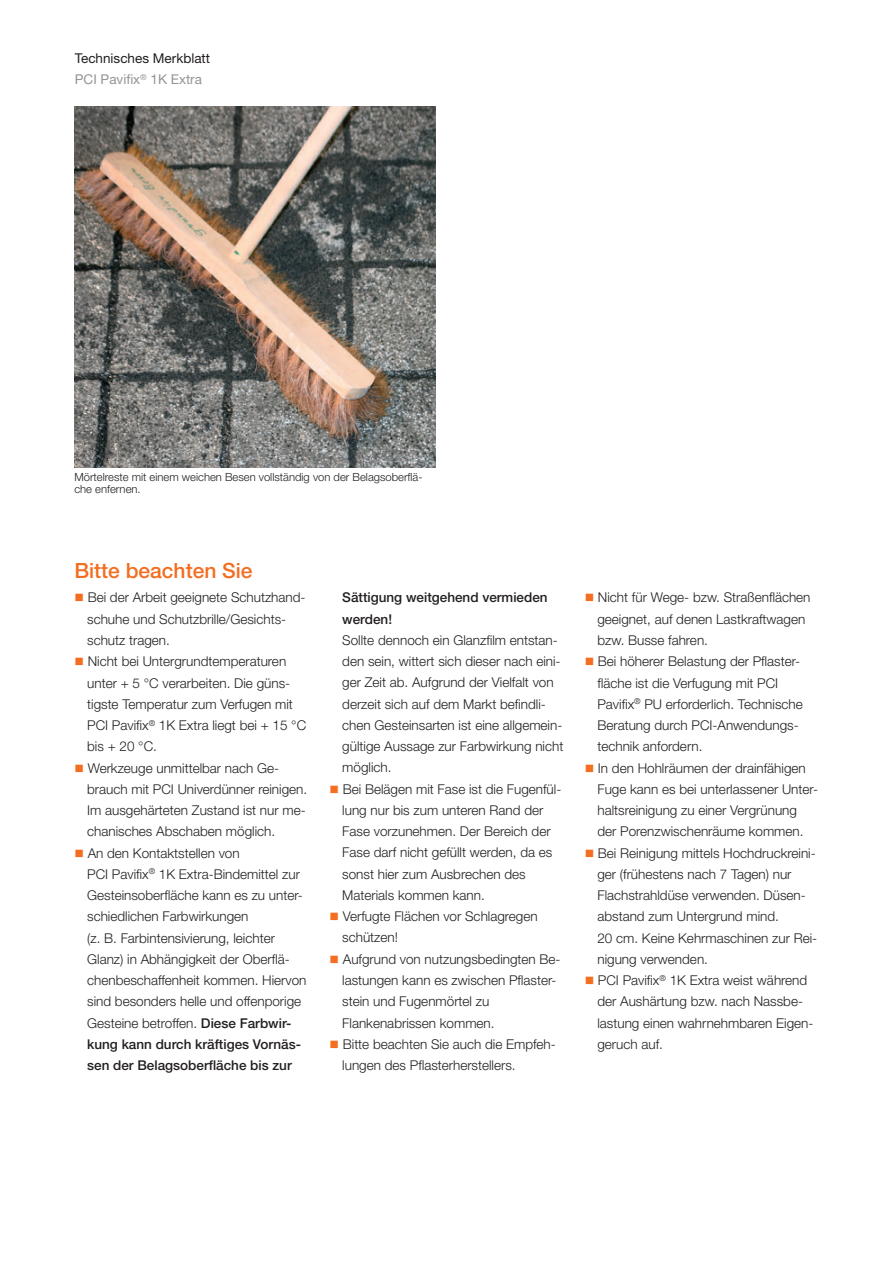
<style>
.page{position:relative;width:893px;height:1263px;background:#fff}
.page>*{position:absolute;margin:0;border:0;box-sizing:border-box;transform-origin:0 0}
.t1{font:500 21px "Helvetica Neue LT Pro";color:#f36e21}
.t2{font:300 13.5px/21.3px "Helvetica Neue LT Pro";color:#231f20}
.t3{font:13.5px/21.3px "Helvetica Neue LT Pro";color:#231f20}
.t4{font:500 13.5px/21.3px "Helvetica Neue LT Pro";color:#231f20}
.t5{font:300 11.25px/12px "Helvetica Neue LT Pro";color:#231f20}
.s1{color:#939598}
.s2{color:#f36e21}
.s3{font-weight:500}
</style>
<div class="page">
<img style="left:74px;top:106px;width:362px;height:362px">
<p class="t3" style="left:75px;top:49px;width:137px">Technisches Merkblatt<br><span class="s1">PCI Pavifix</span><sup>®</sup> <span class="s1">1K Extra</span></p>
<p class="t5" style="left:74px;top:472px;width:350px">Mörtelreste mit einem weichen Besen vollständig von der Belagsoberflä&shy;che enfernen.</p>
<h1 class="t1" style="left:74px;top:563px;width:180px">Bitte beachten Sie</h1>
<p class="t2" style="left:87px;top:588px;width:220px;text-indent:-13px"><span class="s2">■</span> Bei der Arbeit geeignete Schutzhand&shy;schuhe und Schutzbrille/Gesichts&shy;schutz tragen.</p>
<p class="t2" style="left:87px;top:652px;width:221px;text-indent:-13px"><span class="s2">■</span> Nicht bei Untergrundtemperaturen unter + 5 °C verarbeiten. Die güns&shy;tigste Temperatur zum Verfugen mit<br>PCI Pavifix<sup>®</sup> 1K Extra liegt bei + 15 °C bis + 20 °C.</p>
<p class="t2" style="left:87px;top:758px;width:222px;text-indent:-13px"><span class="s2">■</span> Werkzeuge unmittelbar nach Ge&shy;brauch mit PCI Univerdünner reinigen.<br>Im ausgehärteten Zustand ist nur me&shy;chanisches Abschaben möglich.</p>
<p class="t2" style="left:87px;top:843px;width:221px;text-indent:-13px"><span class="s2">■</span> An den Kontaktstellen von<br>PCI Pavifix<sup>®</sup> 1K Extra-Bindemittel zur Gesteinsoberfläche kann es zu unter&shy;schiedlichen Farbwirkungen<br>(z. B. Farbintensivierung, leichter Glanz) in Abhängigkeit der Oberflä&shy;chenbeschaffenheit kommen. Hiervon sind besonders helle und offenporige Gesteine betroffen. <span class="s3">Diese Farbwir&shy;kung kann durch kräftiges Vornäs&shy;sen der Belagsoberfläche bis zur</span></p>
<p class="t4" style="left:342px;top:588px;width:207px">Sättigung weitgehend vermieden werden!</p>
<p class="t2" style="left:342px;top:631px;width:223px">Sollte dennoch ein Glanzfilm entstan&shy;den sein, wittert sich dieser nach eini&shy;ger Zeit ab. Aufgrund der Vielfalt von derzeit sich auf dem Markt befindli&shy;chen Gesteinsarten ist eine allgemein&shy;gültige Aussage zur Farbwirkung nicht möglich.</p>
<p class="t2" style="left:342px;top:779px;width:221px;text-indent:-13px"><span class="s2">■</span> Bei Belägen mit Fase ist die Fugenfül&shy;lung nur bis zum unteren Rand der<br>Fase vorzunehmen. Der Bereich der<br>Fase darf nicht gefüllt werden, da es sonst hier zum Ausbrechen des<br>Materials kommen kann.</p>
<p class="t2" style="left:342px;top:907px;width:197px;text-indent:-13px"><span class="s2">■</span> Verfugte Flächen vor Schlagregen schützen!</p>
<p class="t2" style="left:342px;top:949px;width:220px;text-indent:-13px"><span class="s2">■</span> Aufgrund von nutzungsbedingten Be&shy;lastungen kann es zwischen Pflaster&shy;stein und Fugenmörtel zu<br>Flankenabrissen kommen.</p>
<p class="t2" style="left:342px;top:1034px;width:215px;text-indent:-13px"><span class="s2">■</span> Bitte beachten Sie auch die Empfeh&shy;lungen des Pflasterherstellers.</p>
<p class="t2" style="left:597px;top:588px;width:215px;text-indent:-13px"><span class="s2">■</span> Nicht für Wege- bzw. Straßenflächen geeignet, auf denen Lastkraftwagen bzw. Busse fahren.</p>
<p class="t2" style="left:597px;top:652px;width:207px;text-indent:-13px"><span class="s2">■</span> Bei höherer Belastung der Pflaster&shy;fläche ist die Verfugung mit PCI<br>Pavifix<sup>®</sup> PU erforderlich. Technische<br>Beratung durch PCI-Anwendungs&shy;technik anfordern.</p>
<p class="t2" style="left:597px;top:758px;width:222px;text-indent:-13px"><span class="s2">■</span> In den Hohlräumen der drainfähigen Fuge kann es bei unterlassener Unter&shy;haltsreinigung zu einer Vergrünung der Porenzwischenräume kommen.</p>
<p class="t2" style="left:597px;top:843px;width:221px;text-indent:-13px"><span class="s2">■</span> Bei Reinigung mittels Hochdruckreini&shy;ger (frühestens nach 7 Tagen) nur<br>Flachstrahldüse verwenden. Düsen&shy;abstand zum Untergrund mind.<br>20 cm. Keine Kehrmaschinen zur Rei&shy;nigung verwenden.</p>
<p class="t2" style="left:597px;top:971px;width:218px;text-indent:-13px"><span class="s2">■</span> PCI Pavifix<sup>®</sup> 1K Extra weist während der Aushärtung bzw. nach Nassbe&shy;lastung einen wahrnehmbaren Eigen&shy;geruch auf.</p>
</div>
